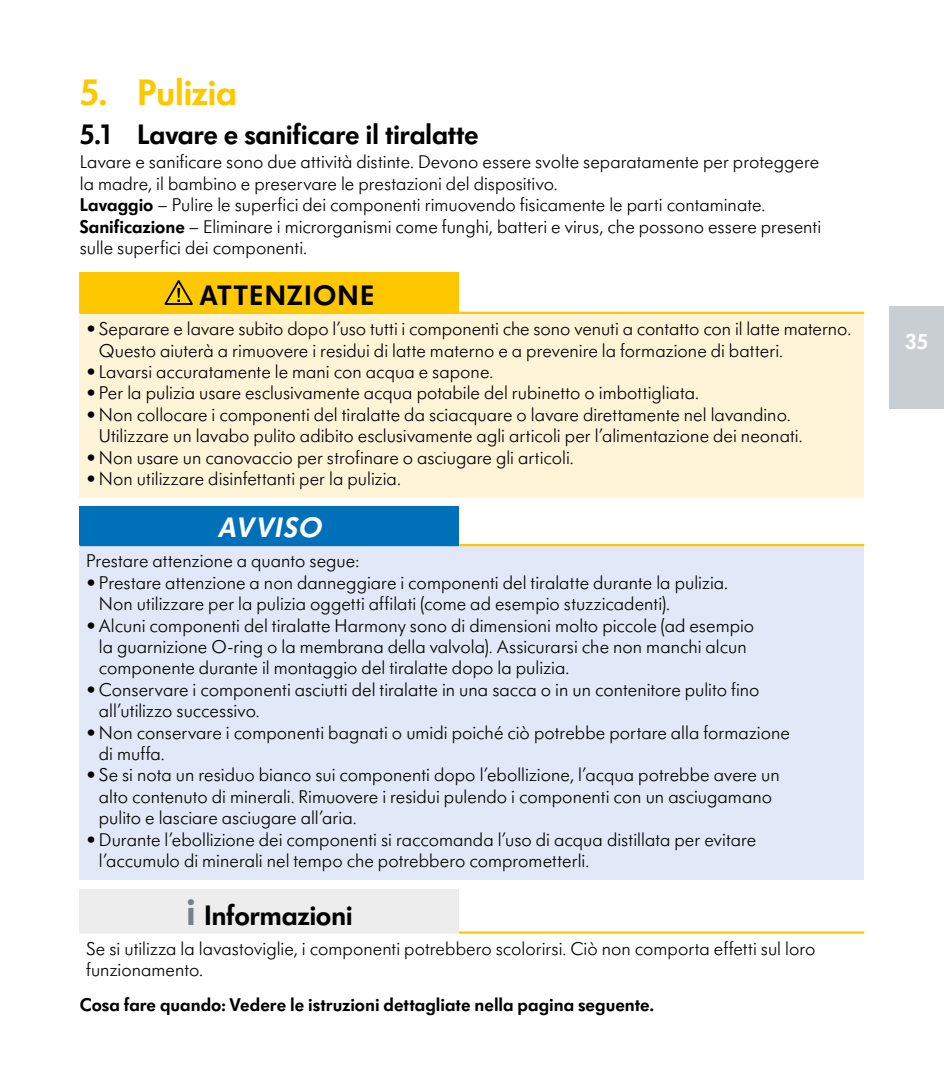
<style>
.page{position:relative;width:944px;height:1085px;background:#fff}
.page>*{position:absolute;margin:0;border:0;box-sizing:border-box;transform-origin:0 0}
.t1{font:600 38.25px "Futura SB Medela";letter-spacing:-.015em;color:#fec800}
.t2{font:600 29.25px "Futura SB Medela";letter-spacing:-.01em;color:#000}
.t3{font:600 29.25px "Futura SB Medela";letter-spacing:.045em;color:#000}
.t4{font:italic 600 29.25px "Futura SB Medela";color:#fff}
.t5{font:600 22.5px "Futura SB Medela";color:#fff}
.t6{font:300 19.12px/21.4px "Futura SB Medela";color:#000}
.t7{font:600 19.12px "Futura SB Medela";color:#000}
.s1{font-weight:600}
.s2{font-size:40.5px;color:#778186}
</style>
<div class="page">
<div style="left:80px;top:272px;width:379px;height:41px;background:#fec800"></div>
<div style="left:80px;top:313px;width:784px;height:184px;background:#fff4d8"></div>
<hr style="left:80px;top:312px;width:379px;height:2px;background:#fec800">
<hr style="left:459px;top:312px;width:405px;height:2px;background:#fec800">
<svg style="left:164px;top:280px;width:29px;height:25px"></svg>
<div style="left:80px;top:506px;width:379px;height:39px;background:#0071b9"></div>
<div style="left:80px;top:545px;width:784px;height:334px;background:#e2e8f7"></div>
<hr style="left:80px;top:544px;width:379px;height:2px;background:#0071b9">
<hr style="left:459px;top:544px;width:405px;height:2px;background:#fec800">
<div style="left:80px;top:888px;width:379px;height:44px;background:#ededed"></div>
<hr style="left:80px;top:931px;width:379px;height:2px;background:#ededed">
<hr style="left:459px;top:931px;width:405px;height:2px;background:#fec800">
<div style="left:890px;top:306px;width:54px;height:102px;background:#c8ced2"></div>
<h1 class="t1" style="left:80px;top:71px;width:159px">5. Pulizia</h1>
<h2 class="t2" style="left:80px;top:118px;width:401px">5.1 Lavare e sanificare il tiralatte</h2>
<p class="t6" style="left:80px;top:151px;width:743px">Lavare e sanificare sono due attività distinte. Devono essere svolte separatamente per proteggere la madre, il bambino e preservare le prestazioni del dispositivo.<br><span class="s1">Lavaggio</span> – Pulire le superfici dei componenti rimuovendo fisicamente le parti contaminate.<br><span class="s1">Sanificazione</span> – Eliminare i microrganismi come funghi, batteri e virus, che possono essere presenti sulle superfici dei componenti.</p>
<h2 class="t3" style="left:200px;top:279px;width:176px">ATTENZIONE</h2>
<p class="t6" style="left:99px;top:318px;width:754px;text-indent:-13px">• Separare e lavare subito dopo l’uso tutti i componenti che sono venuti a contatto con il latte materno.<br>Questo aiuterà a rimuovere i residui di latte materno e a prevenire la formazione di batteri.</p>
<p class="t6" style="left:86px;top:361px;width:409px">• Lavarsi accuratamente le mani con acqua e sapone.</p>
<p class="t6" style="left:86px;top:382px;width:614px">• Per la pulizia usare esclusivamente acqua potabile del rubinetto o imbottigliata.</p>
<p class="t6" style="left:99px;top:404px;width:705px;text-indent:-13px">• Non collocare i componenti del tiralatte da sciacquare o lavare direttamente nel lavandino.<br>Utilizzare un lavabo pulito adibito esclusivamente agli articoli per l’alimentazione dei neonati.</p>
<p class="t6" style="left:86px;top:446px;width:489px">• Non usare un canovaccio per strofinare o asciugare gli articoli.</p>
<p class="t6" style="left:86px;top:468px;width:316px">• Non utilizzare disinfettanti per la pulizia.</p>
<h2 class="t4" style="left:218px;top:511px;width:111px">AVVISO</h2>
<p class="t6" style="left:86px;top:550px;width:274px">Prestare attenzione a quanto segue:</p>
<p class="t6" style="left:99px;top:571px;width:631px;text-indent:-13px">• Prestare attenzione a non danneggiare i componenti del tiralatte durante la pulizia.<br>Non utilizzare per la pulizia oggetti affilati (come ad esempio stuzzicadenti).</p>
<p class="t6" style="left:99px;top:614px;width:657px;text-indent:-13px">• Alcuni componenti del tiralatte Harmony sono di dimensioni molto piccole (ad esempio la guarnizione O-ring o la membrana della valvola). Assicurarsi che non manchi alcun componente durante il montaggio del tiralatte dopo la pulizia.</p>
<p class="t6" style="left:99px;top:678px;width:662px;text-indent:-13px">• Conservare i componenti asciutti del tiralatte in una sacca o in un contenitore pulito fino all’utilizzo successivo.</p>
<p class="t6" style="left:99px;top:721px;width:693px;text-indent:-13px">• Non conservare i componenti bagnati o umidi poiché ciò potrebbe portare alla formazione di muffa.</p>
<p class="t6" style="left:99px;top:764px;width:682px;text-indent:-13px">• Se si nota un residuo bianco sui componenti dopo l’ebollizione, l’acqua potrebbe avere un alto contenuto di minerali. Rimuovere i residui pulendo i componenti con un asciugamano pulito e lasciare asciugare all’aria.</p>
<p class="t6" style="left:99px;top:828px;width:659px;text-indent:-13px">• Durante l’ebollizione dei componenti si raccomanda l’uso di acqua distillata per evitare l’accumulo di minerali nel tempo che potrebbero comprometterli.</p>
<h2 class="t2" style="left:186px;top:898px;width:168px"><span class="s2">i</span> Informazioni</h2>
<p class="t6" style="left:86px;top:937px;width:731px">Se si utilizza la lavastoviglie, i componenti potrebbero scolorirsi. Ciò non comporta effetti sul loro funzionamento.</p>
<p class="t7" style="left:80px;top:993px;width:576px">Cosa fare quando: Vedere le istruzioni dettagliate nella pagina seguente.</p>
<p class="t5" style="left:905px;top:329px;width:25px">35</p>
</div>
